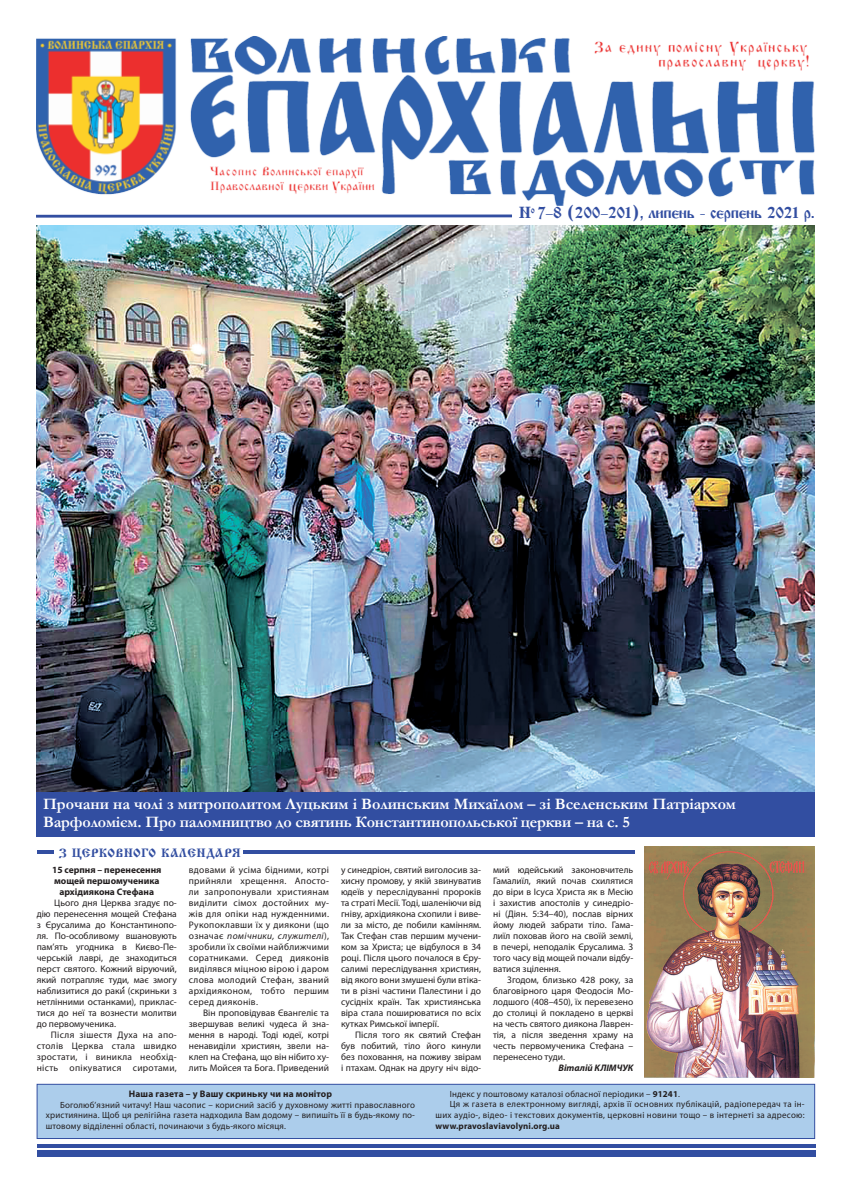
<style>
.page{position:relative;width:851px;height:1191px;background:#fff}
.page>*{position:absolute;margin:0;border:0;box-sizing:border-box;transform-origin:0 0}
.t1{font:700 16px/18px "Garamond";letter-spacing:-.01em;color:#fff}
.t2{font:16px "Izhitsa CTT";letter-spacing:-.03em;color:#324ea1}
.t3{font:12px "Izhitsa CTT";letter-spacing:.02em;color:#324ea1}
.t4{font:9.5px/11px "Myriad Pro";color:#231f20;text-align:justify}
.t5{font:700 9.5px/11px "Myriad Pro";color:#231f20;text-align:center}
.t6{font:italic 700 9.5px "Myriad Pro";color:#231f20}
.t7{font:9px/10.7px "Myriad Pro";letter-spacing:.025em;color:#231f20;text-align:justify}
.t8{font:700 9px "Myriad Pro";letter-spacing:.015em;color:#231f20}
.s1{font-style:italic}
.s2{font-weight:700}
</style>
<div class="page">
<img style="left:36px;top:36px;width:778px;height:170px">
<svg style="left:36px;top:214px;width:476px;height:4px;background:#6d81bc"></svg>
<div style="left:37px;top:1150px;width:778px;height:6px;background:#324ea1"></div>
<hr style="left:37px;top:1144px;width:778px;height:3px;background:#324ea1">
<div style="left:36px;top:791px;width:778px;height:45px;background:#324ea1"></div>
<div style="left:37px;top:1083px;width:778px;height:56px;background:#accdeb;border:1px solid #324ea1"></div>
<hr style="left:37px;top:850px;width:597px;height:4px;background:#324ea1">
<div style="left:55px;top:845px;width:188px;height:14px;background:#fff"></div>
<img style="left:36px;top:225px;width:778px;height:566px">
<img style="left:644px;top:846px;width:170px;height:231px">
<h1 class="t2" style="left:518px;top:204px;width:297px">Í<sup>o</sup> 7-8 (200-201), липень - серпень 2021 р.</h1>
<h1 class="t1" style="left:43px;top:795px;width:694px">Прочани на чолі з митрополитом Луцьким і Волинським Михаїлом – зі Вселенським Патріархом<br>Варфоломієм. Про паломництво до святинь Константинопольської церкви – на с. 5</h1>
<p class="t3" style="left:59px;top:846px;width:183px">З ЦЕРКОВНОГО КАЛЕНДАРЯ</p>
<p class="t5" style="left:52px;top:863px;width:111px">15 серпня – перенесення мощей першомученика архідиякона Стефана</p>
<p class="t4" style="left:37px;top:897px;width:142px;text-indent:18px">Цього дня Церква згадує по&shy;дію перенесення мощей Стефана з Єрусалима до Константинопо&shy;ля. По-особливому вшановують пам’ять угодника в Києво-Пе&shy;черській лаврі, де знаходиться перст святого. Кожний віруючий, який потрапляє туди, має змогу наблизитися до раки (скриньки з нетлінними останками), приклас&shy;тися до неї та вознести молитви до первомученика.</p>
<p class="t4" style="left:37px;top:1029px;width:142px;text-indent:14px">Після зішестя Духа на апо&shy;столів Церква стала швидко зростати, і виникла необхід&shy;ність опікуватися сиротами,</p>
<p class="t4" style="left:189px;top:864px;width:142px">вдовами й усіма бідними, котрі прийняли хрещення. Апосто&shy;ли запропонували християнам виділити сімох достойних му&shy;жів для опіки над нужденними.<br>Рукопоклавши їх у диякони (що означає <span class="s1">помічники, служителі</span>), зробили їх своїми найближчими соратниками. Серед дияконів виділявся міцною вірою і даром слова молодий Стефан, званий архідияконом, тобто першим серед дияконів.</p>
<p class="t4" style="left:189px;top:1007px;width:142px;text-indent:14px">Він проповідував Євангеліє та звершував великі чудеса й зна&shy;мення в народі. Тоді юдеї, котрі ненавиділи християн, звели на&shy;клеп на Стефана, що він нібито ху&shy;лить Мойсея та Бога. Приведений</p>
<p class="t4" style="left:341px;top:864px;width:142px">у синедріон, святий виголосив за&shy;хисну промову, у якій звинуватив юдеїв у переслідуванні пророків та страті Месії. Тоді, шаленіючи від гніву, архідиякона схопили і виве&shy;ли за місто, де побили камінням.<br>Так Стефан став першим мучени&shy;ком за Христа; це відбулося в 34 році. Після цього почалося в Єру&shy;салимі переслідування християн, від якого вони змушені були втіка&shy;ти в різні частини Палестини і до сусідніх країн. Так християнська віра стала поширюватися по всіх кутках Римської імперії.</p>
<p class="t4" style="left:341px;top:1029px;width:142px;text-indent:14px">Після того як святий Стефан був побитий, тіло його кинули без поховання, на поживу звірам і птахам. Однак на другу ніч відо-</p>
<p class="t4" style="left:493px;top:864px;width:142px">мий юдейський законовчитель Гамалиїл, який почав схилятися до віри в Ісуса Христа як в Месію і захистив апостолів у синедріо&shy;ні (Діян. 5:34–40), послав вірних йому людей забрати тіло. Гама&shy;лиїл поховав його на своїй землі, в печері, неподалік Єрусалима. З того часу від мощей почали відбу&shy;ватися зцілення.</p>
<p class="t4" style="left:493px;top:974px;width:142px;text-indent:14px">Згодом, близько 428 року, за благовірного царя Феодосія Мо&shy;лодшого (408–450), їх перевезено до столиці й покладено в церкві на честь святого диякона Лаврен&shy;тія, а після зведення храму на честь первомученика Стефана – перенесено туди.</p>
<p class="t6" style="left:558px;top:1061px;width:76px">Віталій КЛІМЧУК</p>
<p class="t5" style="left:129px;top:1087px;width:205px">Наша газета – у Вашу скриньку чи на монітор</p>
<p class="t7" style="left:46px;top:1099px;width:370px;text-indent:14px">Боголюб’язний читачу! Наш часопис – корисний засіб у духовному житті православного християнина. Щоб ця релігійна газета надходила Вам додому – випишіть її в будь-якому по&shy;штовому відділенні області, починаючи з будь-якого місяця.</p>
<p class="t7" style="left:449px;top:1088px;width:232px">Індекс у поштовому каталозі обласної періодики – <span class="s2">91241</span>.</p>
<p class="t7" style="left:449px;top:1098px;width:356px">Ця ж газета в електронному вигляді, архів її основних публікацій, радіопередач та ін-</p>
<p class="t7" style="left:435px;top:1109px;width:370px">ших аудіо-, відео- і текстових документів, церковні новини тощо – в інтернеті за адресою:</p>
<p class="t8" style="left:435px;top:1119px;width:126px">www.pravoslaviavolyni.org.ua</p>
</div>
